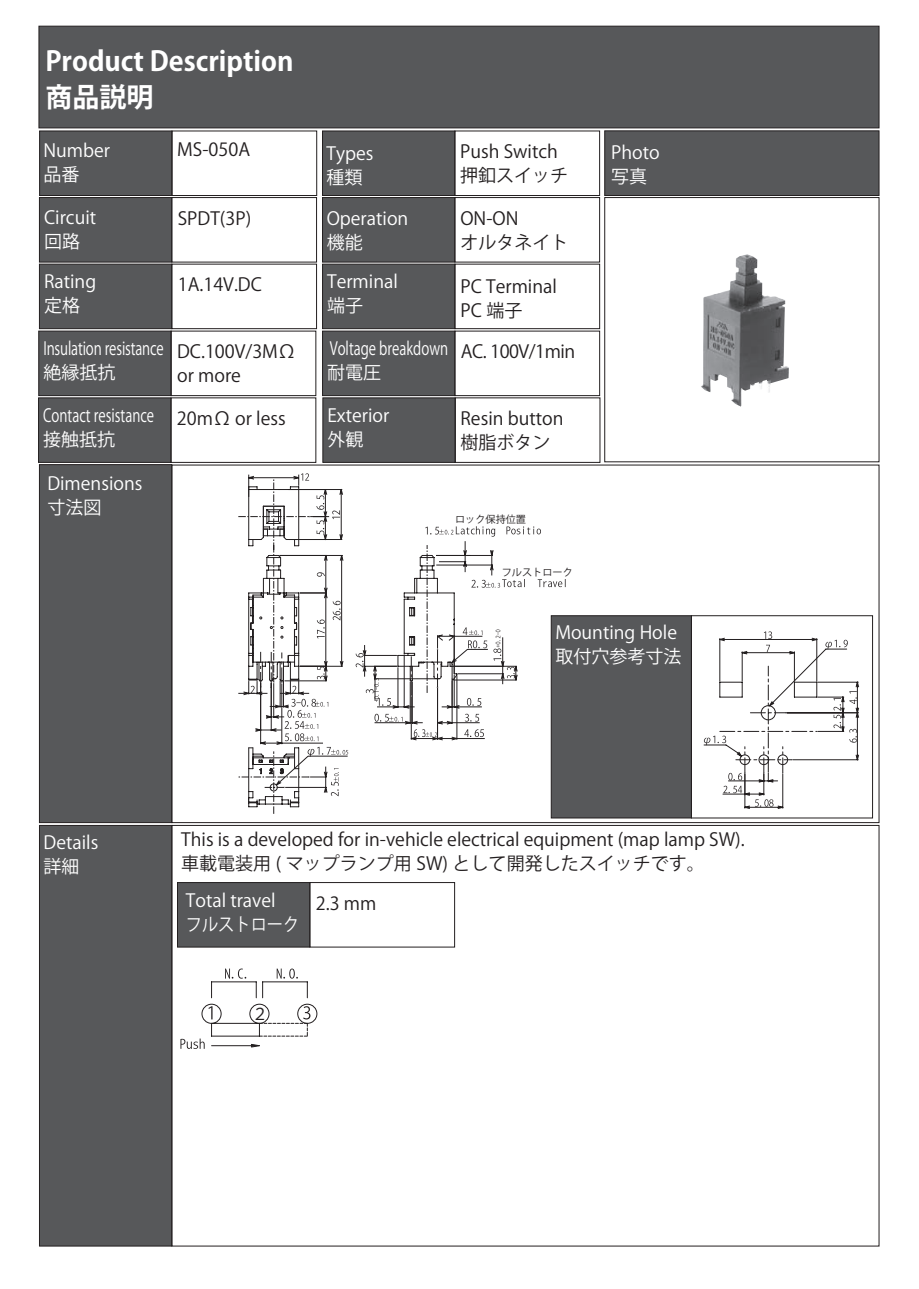
<style>
.page{position:relative;width:919px;height:1289px;background:#fff}
.page>*{position:absolute;margin:0;border:0;box-sizing:border-box;transform-origin:0 0}
.t1{font:700 27px/36px "Koz Go Pr 6 N";color:#fff}
.t2{font:18px/24px "Koz Go Pr 6 N";color:#231f20}
.t3{font:18px/24px "Koz Go Pr 6 N";color:#fff}
.t4{font:18px/24px "Koz Go Pr 6 N";color:#fff;scale:.75 1}
.t5{font:18px "Koz Go Pr 6 N";color:#fff;scale:.9 1}
.t6{font:16.2px "Koz Go Pr 6 N";color:#231f20}
.t7{font:10.2px "Koz Go Pr 6 N";color:#231f20}
.s1{color:#231f20}
</style>
<div class="page">
<div style="left:39px;top:26px;width:840px;height:102px;background:#57585a;border:1px solid #231f20"></div>
<div style="left:39px;top:131px;width:133px;height:65px;background:#57585a;border:1px solid #231f20"></div>
<div style="left:171px;top:131px;width:146px;height:65px;border:1px solid #231f20"></div>
<div style="left:604px;top:130px;width:275px;height:66px;background:#57585a;border:1px solid #231f20"></div>
<div style="left:604px;top:197px;width:275px;height:265px;border:1px solid #231f20"></div>
<div style="left:322px;top:131px;width:133px;height:65px;background:#57585a;border:1px solid #231f20"></div>
<div style="left:454px;top:131px;width:146px;height:65px;border:1px solid #231f20"></div>
<div style="left:39px;top:264px;width:133px;height:65px;background:#57585a;border:1px solid #231f20"></div>
<div style="left:171px;top:264px;width:146px;height:65px;border:1px solid #231f20"></div>
<div style="left:322px;top:197px;width:133px;height:65px;background:#57585a;border:1px solid #231f20"></div>
<div style="left:454px;top:197px;width:146px;height:65px;border:1px solid #231f20"></div>
<div style="left:39px;top:197px;width:133px;height:65px;background:#57585a;border:1px solid #231f20"></div>
<div style="left:171px;top:197px;width:146px;height:65px;border:1px solid #231f20"></div>
<div style="left:39px;top:464px;width:133px;height:359px;background:#57585a;border:1px solid #231f20"></div>
<div style="left:39px;top:825px;width:133px;height:421px;background:#57585a;border:1px solid #231f20"></div>
<div style="left:322px;top:264px;width:133px;height:65px;background:#57585a;border:1px solid #231f20"></div>
<div style="left:454px;top:264px;width:146px;height:65px;border:1px solid #231f20"></div>
<div style="left:38px;top:331px;width:133px;height:65px;background:#57585a;border:1px solid #231f20"></div>
<div style="left:171px;top:331px;width:145px;height:65px;border:1px solid #231f20"></div>
<div style="left:322px;top:331px;width:133px;height:65px;background:#57585a;border:1px solid #231f20"></div>
<div style="left:454px;top:331px;width:146px;height:65px;border:1px solid #231f20"></div>
<div style="left:38px;top:397px;width:133px;height:66px;background:#57585a;border:1px solid #231f20"></div>
<div style="left:322px;top:397px;width:133px;height:66px;background:#57585a;border:1px solid #231f20"></div>
<div style="left:455px;top:397px;width:145px;height:66px;border:1px solid #231f20"></div>
<div style="left:171px;top:397px;width:145px;height:66px;border:1px solid #231f20"></div>
<div style="left:551px;top:615px;width:140px;height:203px;background:#57585a;border:1px solid #231f20"></div>
<div style="left:691px;top:615px;width:181px;height:203px;border:1px solid #231f20"></div>
<svg style="left:238px;top:473px;width:327px;height:340px"></svg>
<svg style="left:703px;top:631px;width:156px;height:178px"></svg>
<img style="left:701px;top:254px;width:87px;height:152px">
<svg style="left:211px;top:982px;width:1px;height:15px"></svg>
<hr style="left:211px;top:981px;width:45px;height:1px;background:#231f20">
<svg style="left:256px;top:981px;width:7px;height:16px"></svg>
<hr style="left:262px;top:981px;width:45px;height:1px;background:#231f20">
<svg style="left:307px;top:981px;width:1px;height:16px"></svg>
<svg style="left:225px;top:968px;width:21px;height:10px"></svg>
<svg style="left:277px;top:968px;width:21px;height:10px"></svg>
<svg style="left:180px;top:1003px;width:138px;height:45px"></svg>
<div style="left:177px;top:882px;width:133px;height:65px;background:#57585a;border:1px solid #231f20"></div>
<div style="left:309px;top:882px;width:146px;height:65px;border:1px solid #231f20"></div>
<h1 class="t1" style="left:45px;top:44px;width:249px">Product Description商品説明</h1>
<p class="t3" style="left:44px;top:139px;width:68px">Number品番</p>
<p class="t2" style="left:177px;top:138px;width:74px">MS-050A</p>
<p class="t2" style="left:460px;top:140px;width:109px">Push Switch押釦スイッチ</p>
<p class="t3" style="left:326px;top:142px;width:48px">Types種類</p>
<p class="t3" style="left:326px;top:207px;width:83px">Operation機能</p>
<p class="t3" style="left:44px;top:206px;width:54px">Circuit</p>
<p class="t2" style="left:178px;top:207px;width:75px">SPDT(3P)</p>
<p class="t3" style="left:44px;top:230px;width:38px">回路</p>
<p class="t3" style="left:44px;top:270px;width:54px">Rating定格</p>
<p class="t2" style="left:460px;top:207px;width:109px">ON-ON<br>オルタネイト</p>
<p class="t3" style="left:327px;top:270px;width:72px">Terminal端子</p>
<p class="t2" style="left:178px;top:273px;width:86px">1A.14V.DC</p>
<p class="t2" style="left:460px;top:274px;width:98px">PC Terminal<br>PC 端子</p>
<p class="t4" style="left:43px;top:337px;width:162px">Insulation resistance絶縁抵抗</p>
<p class="t4" style="left:327px;top:337px;width:332px">Voltage breakdown <span class="s1">AC. 100V/1min</span>耐電圧</p>
<p class="t4" style="left:43px;top:404px;width:149px">Contact resistance</p>
<p class="t2" style="left:177px;top:406px;width:110px">20mΩ or less</p>
<p class="t3" style="left:43px;top:428px;width:73px">接触抵抗</p>
<p class="t2" style="left:177px;top:340px;width:120px">DC.100V/3MΩ or more</p>
<p class="t3" style="left:327px;top:404px;width:63px">Exterior外観</p>
<p class="t2" style="left:460px;top:406px;width:104px">Resin button樹脂ボタン</p>
<p class="t3" style="left:47px;top:472px;width:97px">Dimensions寸法図</p>
<p class="t7" style="left:455px;top:514px;width:73px">ロック保持位置</p>
<p class="t7" style="left:501px;top:566px;width:73px">フルストローク</p>
<p class="t3" style="left:611px;top:141px;width:50px">Photo写真</p>
<p class="t3" style="left:44px;top:830px;width:56px">Details詳細</p>
<p class="t3" style="left:555px;top:620px;width:127px">Mounting Hole取付穴参考寸法</p>
<p class="t2" style="left:181px;top:828px;width:565px">This is a developed for in-vehicle electrical equipment (map lamp SW).車載電装用 ( マップランプ用 SW) として開発したスイッチです。</p>
<p class="t3" style="left:186px;top:888px;width:91px">Total travel</p>
<p class="t2" style="left:316px;top:891px;width:62px">2.3 mm</p>
<p class="t5" style="left:186px;top:914px;width:127px">フルストローク</p>
<p class="t6" style="left:252px;top:1004px;width:18px">２</p>
</div>
